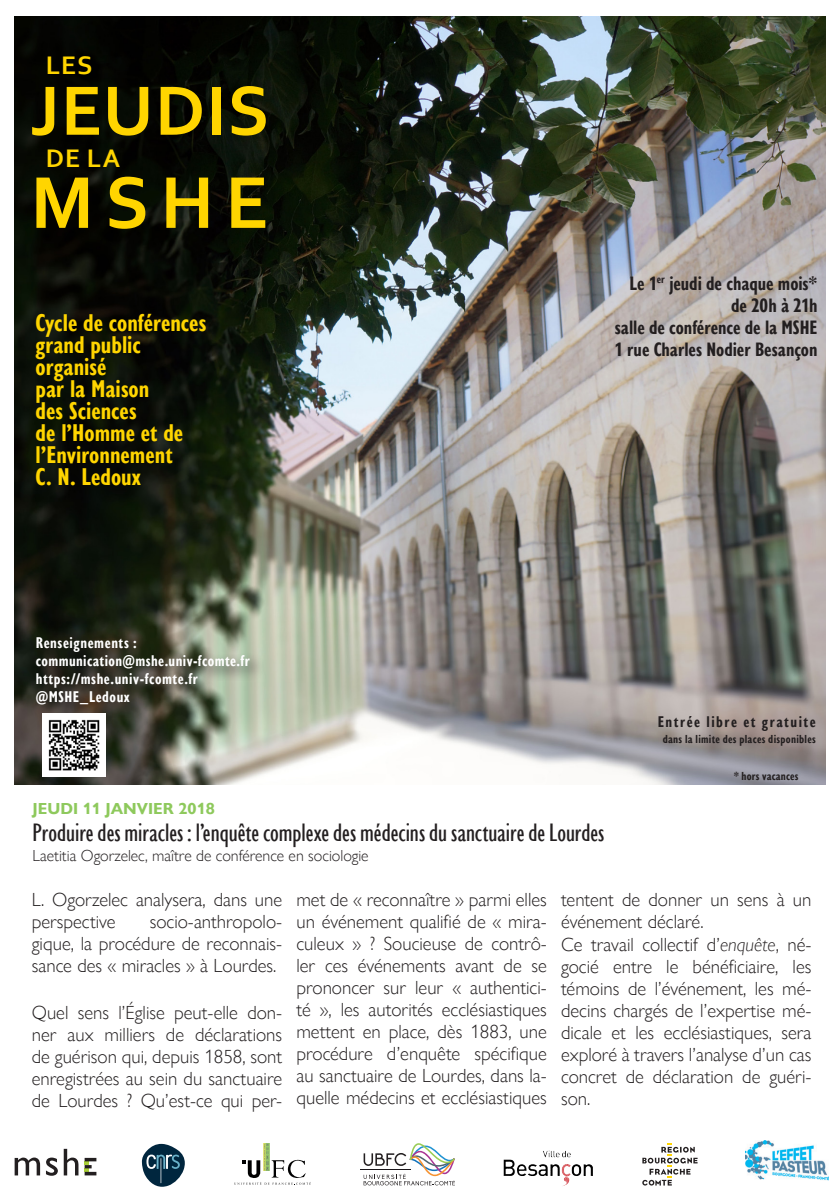
<style>
.page{position:relative;width:840px;height:1191px;background:#fff}
.page>*{position:absolute;margin:0;border:0;box-sizing:border-box;transform-origin:0 0}
.t1{font:700 77px "Corbel";color:#ffd500}
.t2{font:700 73.2px "Corbel";letter-spacing:.015em;color:#ffd500}
.t3{font:700 26.6px "Corbel";color:#ffd500}
.t4{font:condensed 26px "Gill Sans Nova";color:#231f20}
.t5{font:700 condensed 25px/22px "Gill Sans Nova";color:#ffd500}
.t6{font:700 condensed 20px/22px "Gill Sans Nova";color:#231f20;text-align:right}
.t7{font:300 19px/22px "Gill Sans Nova";color:#231f20;text-align:justify}
.t8{font:700 condensed 16px/18px "Gill Sans Nova";letter-spacing:.035em;color:#fff}
.t9{font:300 16px "Gill Sans Nova";color:#231f20}
.t10{font:700 condensed 16px "Gill Sans Nova";letter-spacing:.095em;color:#231f20}
.t11{font:700 16px "Gill Sans Nova";color:#8ec95c}
.t12{font:700 condensed 12px "Gill Sans Nova";letter-spacing:.025em;color:#231f20}
.s1{font-style:italic}
</style>
<div class="page">
<img style="left:15px;top:16px;width:810px;height:768px">
<div style="left:31px;top:632px;width:234px;height:88px;background:#231f20;opacity:.8"></div>
<img style="left:43px;top:714px;width:62px;height:62px">
<svg style="left:15px;top:1157px;width:25px;height:18px"></svg>
<svg style="left:46px;top:1157px;width:12px;height:18px"></svg>
<svg style="left:64px;top:1148px;width:14px;height:27px"></svg>
<svg style="left:85px;top:1171px;width:11px;height:4px"></svg>
<svg style="left:85px;top:1161px;width:7px;height:10px"></svg>
<svg style="left:85px;top:1157px;width:11px;height:4px"></svg>
<svg style="left:142px;top:1143px;width:43px;height:43px"></svg>
<svg style="left:234px;top:1159px;width:77px;height:25px"></svg>
<img style="left:263px;top:1143px;width:7px;height:27px">
<img style="left:543px;top:1150px;width:27px;height:7px">
<svg style="left:642px;top:1143px;width:55px;height:42px"></svg>
<hr style="left:360px;top:1169px;width:50px;height:1px;background:#1a161a">
<svg style="left:363px;top:1143px;width:91px;height:42px"></svg>
<img style="left:745px;top:1140px;width:82px;height:40px">
<h3 class="t3" style="left:46px;top:49px;width:48px">LES</h3>
<h2 class="t2" style="left:30px;top:65px;width:241px">JEUDIS</h2>
<h3 class="t3" style="left:46px;top:142px;width:76px">DE LA</h3>
<h1 class="t1" style="left:30px;top:154px;width:230px">MSHE</h1>
<h3 class="t5" style="left:36px;top:312px;width:172px">Cycle de conférences grand public organisé<br>par la Maison<br>des Sciences<br>de l’Homme et de l’Environnement<br>C. N. Ledoux</h3>
<p class="t6" style="left:614px;top:272px;width:204px">Le 1<sup>er</sup> jeudi de chaque mois* de 20h à 21h<br>salle de conférence de la MSHE<br>1 rue Charles Nodier Besançon</p>
<p class="t8" style="left:36px;top:634px;width:215px">Renseignements : communication@mshe.univ-fcomte.fr https://mshe.univ-fcomte.fr @MSHE_Ledoux</p>
<p class="t11" style="left:33px;top:799px;width:184px">JEUDI 11 JANVIER 2018</p>
<h3 class="t4" style="left:33px;top:818px;width:573px">Produire des miracles : l’enquête complexe des médecins du sanctuaire de Lourdes</h3>
<p class="t9" style="left:33px;top:847px;width:337px">Laetitia Ogorzelec, maître de conférence en sociologie</p>
<p class="t10" style="left:657px;top:712px;width:159px">Entrée libre et gratuite</p>
<p class="t12" style="left:662px;top:732px;width:154px">dans la limite des places disponibles</p>
<p class="t12" style="left:733px;top:769px;width:66px">* hors vacances</p>
<p class="t7" style="left:32px;top:888px;width:252px">L. Ogorzelec analysera, dans une perspective</p>
<p class="t7" style="left:32px;top:910px;width:252px;text-indent:118px">socio-anthropolo&shy;gique, la procédure de reconnais&shy;sance des « miracles » à Lourdes.</p>
<p class="t7" style="left:32px;top:1001px;width:252px">Quel sens l’Église peut-elle don&shy;ner aux milliers de déclarations de guérison qui, depuis 1858, sont enregistrées au sein du sanctuaire de Lourdes ? Qu’est-ce qui per-</p>
<p class="t7" style="left:296px;top:888px;width:252px">met de « reconnaître » parmi elles un événement qualifié de « mira&shy;culeux » ? Soucieuse de contrô&shy;ler ces événements avant de se prononcer sur leur « authentici&shy;té », les autorités ecclésiastiques mettent en place, dès 1883, une procédure d’enquête spécifique au sanctuaire de Lourdes, dans la&shy;quelle médecins et ecclésiastiques</p>
<p class="t7" style="left:560px;top:888px;width:252px;text-align:left">tentent de donner un sens à un événement déclaré.<br>Ce travail collectif d’<span class="s1">enquête</span>, né&shy;gocié entre le bénéficiaire, les témoins de l’événement, les mé&shy;decins chargés de l’expertise mé&shy;dicale et les ecclésiastiques, sera exploré à travers l’analyse d’un cas concret de déclaration de guéri&shy;son.</p>
</div>
